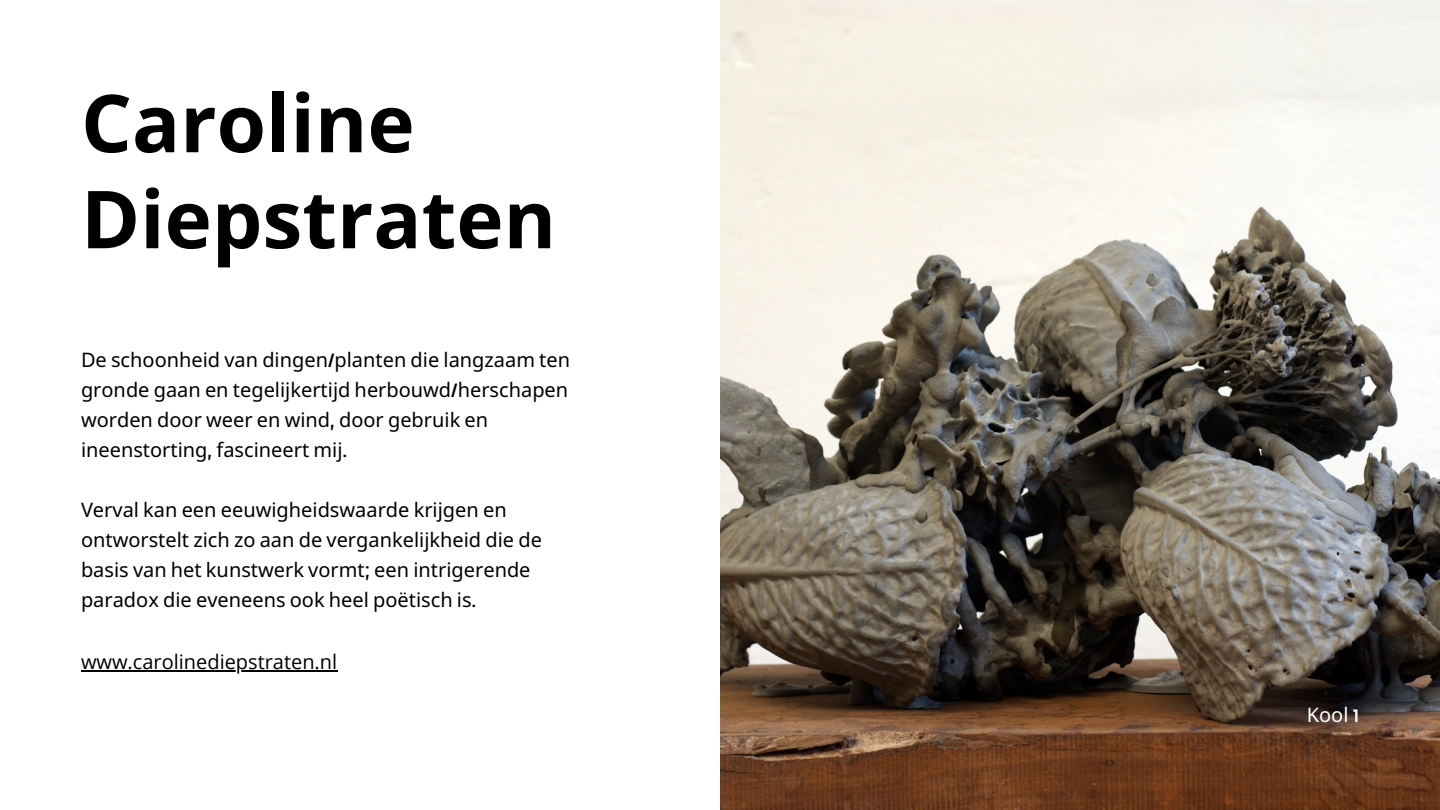
<style>
.page{position:relative;width:1440px;height:810px;background:#fff}
.page>*{position:absolute;margin:0;border:0;box-sizing:border-box;transform-origin:0 0}
.t1{font:700 80px/96px "Noto Sans";color:#000}
.t2{font:20px/30px "Noto Sans";color:#000}
.t3{font:20px "Open Sans";color:#000}
.t4{font:20px "Noto Sans";color:#fff}
.s1{font-family:"OS Antidott"}
</style>
<div class="page">
<hr style="left:81px;top:670px;width:256px;height:2px;background:#000">
<img style="left:720px;top:0;width:720px;height:810px">
<h1 class="t1" style="left:81px;top:73px;width:477px">Caroline<br>Diepstraten</h1>
<p class="t2" style="left:81px;top:344px;width:491px">De schoonheid van dingen<span class="s1">/</span>planten die langzaam ten gronde gaan en tegelijkertijd herbouwd<span class="s1">/</span>herschapen worden door weer en wind<span class="s1">,</span> door gebruik en ineenstorting<span class="s1">,</span> fascineert mij<span class="s1">.</span></p>
<p class="t2" style="left:81px;top:494px;width:462px">Verval kan een eeuwigheidswaarde krijgen en ontworstelt zich zo aan de vergankelijkheid die de basis van het kunstwerk vormt<span class="s1">;</span> een intrigerende paradox die eveneens ook heel poëtisch is<span class="s1">.</span></p>
<p class="t3" style="left:81px;top:647px;width:258px">www.carolinediepstraten.nl</p>
<p class="t4" style="left:1307px;top:701px;width:54px">Kool <span class="s1">1</span></p>
</div>
